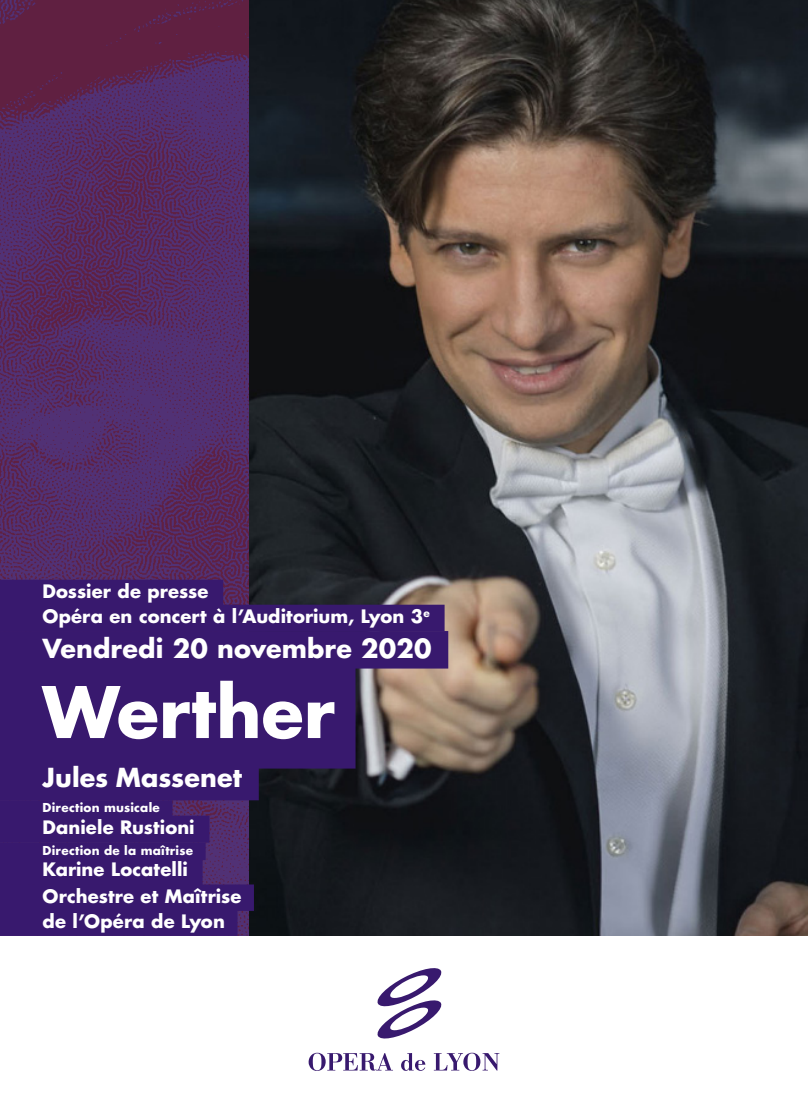
<style>
.page{position:relative;width:808px;height:1106px;background:#fff}
.page>*{position:absolute;margin:0;border:0;box-sizing:border-box;transform-origin:0 0}
.DP___TITRE{font:700 69px "Futura Std";color:#fff}
.DP___DATE{font:700 25.5px "Futura Std";letter-spacing:.005em;color:#fff}
.DP__COMPOSITEUR{font:700 25.5px "Futura Std";letter-spacing:.005em;color:#fff}
.DP___TEXTE_1__DP_OPÉ{font:700 18px "Futura Std";letter-spacing:.005em;color:#fff}
.DP___MENTION_FIN{font:700 18px "Futura Std";letter-spacing:.01em;color:#fff}
.DP___NOM{font:700 18px "Futura Std";letter-spacing:.005em;color:#fff}
.DP___DIRECTION{font:700 12px "Futura Std";letter-spacing:.02em;color:#fff}
</style>
<div class="page">
<img style="left:0;top:0;width:808px;height:935px">
<svg style="left:309px;top:968px;width:190px;height:102px"></svg>
<div style="left:0;top:579px;width:223px;height:27px;background:#38196e"></div>
<div style="left:0;top:604px;width:445px;height:27px;background:#38196e"></div>
<div style="left:0;top:631px;width:448px;height:37px;background:#38196e"></div>
<div style="left:0;top:667px;width:355px;height:101px;background:#38196e"></div>
<div style="left:0;top:760px;width:259px;height:40px;background:#38196e"></div>
<div style="left:0;top:800px;width:173px;height:17px;background:#38196e"></div>
<div style="left:0;top:815px;width:209px;height:27px;background:#38196e"></div>
<div style="left:0;top:842px;width:206px;height:18px;background:#38196e"></div>
<div style="left:0;top:858px;width:203px;height:27px;background:#38196e"></div>
<div style="left:0;top:884px;width:254px;height:27px;background:#38196e"></div>
<div style="left:0;top:909px;width:237px;height:26px;background:#38196e"></div>
<p class="DP___TEXTE_1__DP_OPÉ" style="left:43px;top:579px;width:167px">Dossier de presse</p>
<p class="DP___TEXTE_1__DP_OPÉ" style="left:43px;top:604px;width:389px">Opéra en concert à l’Auditorium, Lyon 3<sup>e</sup></p>
<p class="DP___DATE" style="left:43px;top:631px;width:390px">Vendredi 20 novembre 2020</p>
<p class="DP___TITRE" style="left:43px;top:666px;width:294px">Werther</p>
<p class="DP__COMPOSITEUR" style="left:43px;top:761px;width:201px">Jules Massenet</p>
<p class="DP___DIRECTION" style="left:43px;top:800px;width:119px">Direction musicale</p>
<p class="DP___NOM" style="left:43px;top:815px;width:154px">Daniele Rustioni</p>
<p class="DP___DIRECTION" style="left:43px;top:842px;width:152px">Direction de la maîtrise</p>
<p class="DP___NOM" style="left:43px;top:857px;width:147px">Karine Locatelli</p>
<p class="DP___MENTION_FIN" style="left:43px;top:884px;width:200px">Orchestre et Maîtrise</p>
<p class="DP___MENTION_FIN" style="left:43px;top:909px;width:184px">de l’Opéra de Lyon</p>
</div>
